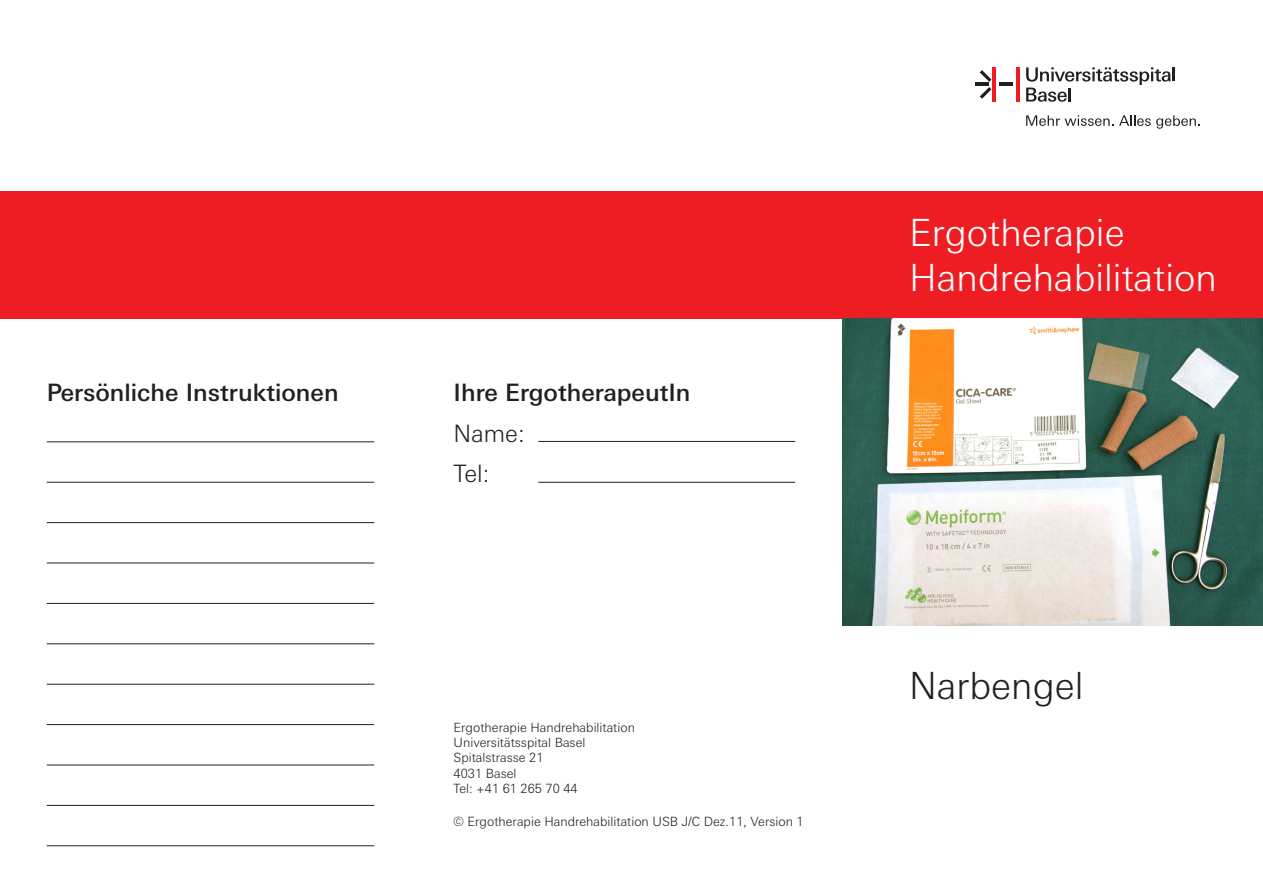
<style>
.page{position:relative;width:1263px;height:893px;background:#fff}
.page>*{position:absolute;margin:0;border:0;box-sizing:border-box;transform-origin:0 0}
.t1{font:300 37.5px "LT Univers Basic";color:#fff}
.t2{font:300 37.5px "LT Univers Basic";color:#231f20}
.t3{font:500 24px "LT Univers Basic";color:#231f20}
.t4{font:300 24px "LT Univers Basic";color:#231f20}
.t5{font:300 12.75px "LT Univers Basic";color:#231f20}
</style>
<div class="page">
<div style="left:0;top:191px;width:1263px;height:128px;background:#ee1d23"></div>
<hr style="left:992px;top:67px;width:4px;height:35px;background:#ee1d23">
<hr style="left:1016px;top:67px;width:4px;height:35px;background:#ee1d23">
<hr style="left:999px;top:83px;width:14px;height:3px;background:#231f20">
<hr style="left:975px;top:83px;width:14px;height:3px;background:#231f20">
<svg style="left:980px;top:70px;width:11px;height:29px"></svg>
<hr style="left:1172px;top:67px;width:3px;height:14px;background:#231f20">
<svg style="left:1026px;top:67px;width:144px;height:35px"></svg>
<hr style="left:1068px;top:88px;width:3px;height:14px;background:#231f20">
<svg style="left:1026px;top:115px;width:87px;height:11px"></svg>
<svg style="left:1119px;top:115px;width:81px;height:14px"></svg>
<img style="left:843px;top:319px;width:420px;height:306px">
<hr style="left:47px;top:441px;width:327px;height:1px;background:#231f20">
<hr style="left:47px;top:482px;width:327px;height:1px;background:#231f20">
<hr style="left:47px;top:522px;width:327px;height:1px;background:#231f20">
<hr style="left:47px;top:563px;width:327px;height:1px;background:#231f20">
<hr style="left:47px;top:603px;width:327px;height:1px;background:#231f20">
<hr style="left:47px;top:643px;width:327px;height:1px;background:#231f20">
<hr style="left:47px;top:684px;width:327px;height:1px;background:#231f20">
<hr style="left:47px;top:724px;width:327px;height:1px;background:#231f20">
<hr style="left:47px;top:765px;width:327px;height:1px;background:#231f20">
<hr style="left:47px;top:805px;width:327px;height:1px;background:#231f20">
<hr style="left:47px;top:845px;width:327px;height:1px;background:#231f20">
<hr style="left:538px;top:441px;width:257px;height:1px;background:#231f20">
<hr style="left:538px;top:482px;width:257px;height:1px;background:#231f20">
<p class="t3" style="left:47px;top:379px;width:293px">Persönliche Instruktionen</p>
<p class="t3" style="left:454px;top:379px;width:238px">Ihre ErgotherapeutIn</p>
<p class="t4" style="left:454px;top:419px;width:73px">Name:</p>
<p class="t4" style="left:454px;top:460px;width:37px">Tel:</p>
<p class="t5" style="left:454px;top:719px;width:183px">Ergotherapie Handrehabilitation</p>
<p class="t5" style="left:454px;top:735px;width:133px">Universitätsspital Basel</p>
<p class="t5" style="left:454px;top:750px;width:91px">Spitalstrasse 21</p>
<p class="t5" style="left:454px;top:765px;width:64px">4031 Basel</p>
<p class="t5" style="left:454px;top:781px;width:126px">Tel: +41 61 265 70 44</p>
<p class="t5" style="left:454px;top:814px;width:352px">© Ergotherapie Handrehabilitation USB J/C Dez.11, Version 1</p>
<p class="t1" style="left:909px;top:211px;width:217px">Ergotherapie</p>
<p class="t1" style="left:909px;top:256px;width:309px">Handrehabilitation</p>
<p class="t2" style="left:909px;top:664px;width:176px">Narbengel</p>
</div>
